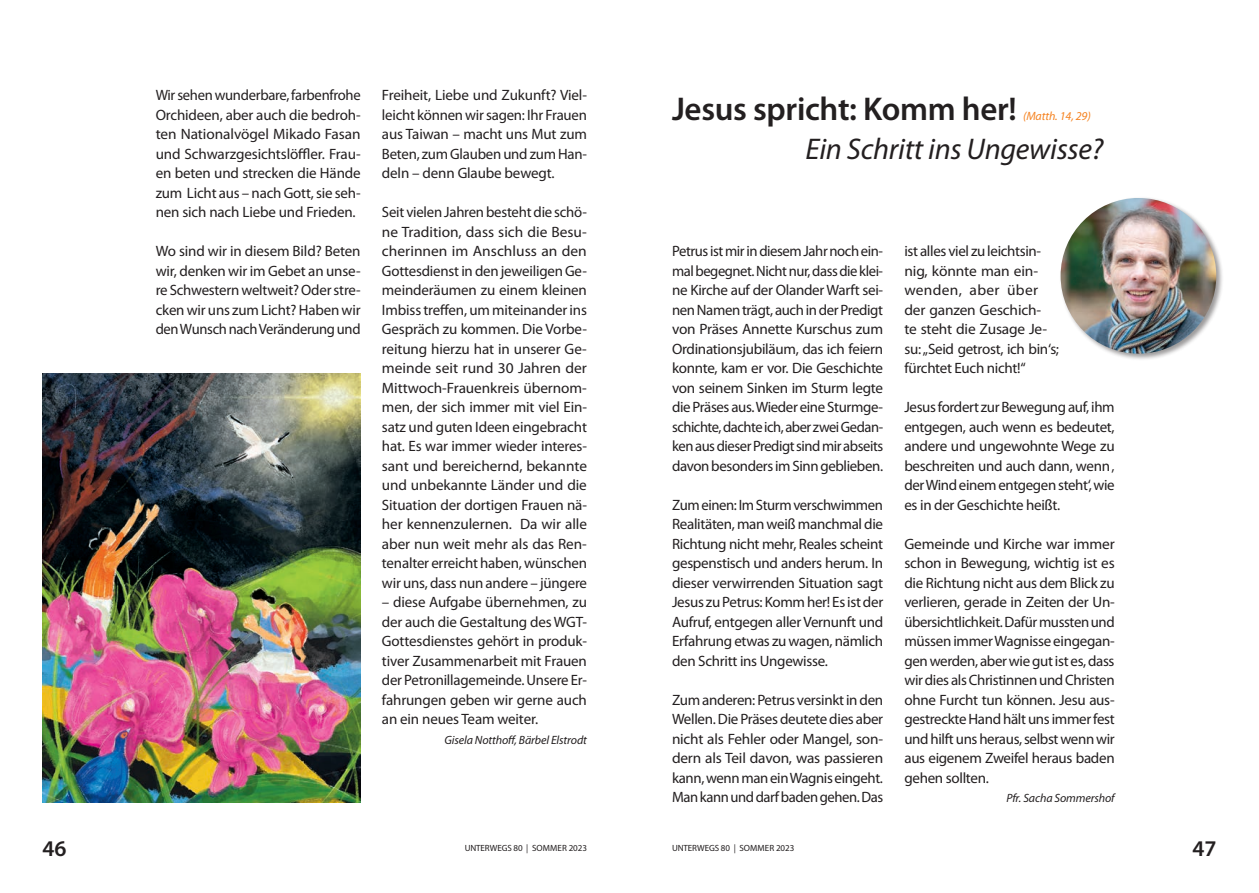
<style>
.page{position:relative;width:1259px;height:893px;background:#fff}
.page>*{position:absolute;margin:0;border:0;box-sizing:border-box;transform-origin:0 0}
.t1{font:600 33px "Myriad Pro";letter-spacing:-.01em;color:#231f20}
.t2{font:italic 30px "Myriad Pro";letter-spacing:-.01em;color:#231f20}
.t3{font:600 22.5px "Myriad Pro";color:#231f20}
.t4{font:15px/19.5px "Myriad Pro";letter-spacing:-.02em;color:#231f20;text-align:justify}
.t5{font:italic 12px "Myriad Pro";letter-spacing:-.01em;color:#231f20}
.t6{font:italic 12px "Myriad Pro";letter-spacing:-.01em;color:#f58220}
.t7{font:9px "Myriad Pro";letter-spacing:-.01em;color:#231f20}
</style>
<div class="page">
<img style="left:43px;top:373px;width:318px;height:429px">
<div style="left:1059px;top:196px;width:164px;height:165px;background:#231f20;opacity:.45"></div>
<img style="left:1060px;top:198px;width:156px;height:156px;border-radius:78px">
<p class="t4" style="left:156px;top:86px;width:206px">Wir sehen wunderbare, farbenfrohe Orchideen, aber auch die bedroh&shy;ten Nationalvögel Mikado Fasan und Schwarzgesichtslöffler. Frau&shy;en beten und strecken die Hände zum Licht aus – nach Gott, sie seh&shy;nen sich nach Liebe und Frieden.</p>
<p class="t4" style="left:156px;top:242px;width:206px">Wo sind wir in diesem Bild? Beten wir, denken wir im Gebet an unse&shy;re Schwestern weltweit? Oder stre&shy;cken wir uns zum Licht? Haben wir den Wunsch nach Veränderung und</p>
<p class="t4" style="left:382px;top:86px;width:206px">Freiheit, Liebe und Zukunft? Viel&shy;leicht können wir sagen: Ihr Frauen aus Taiwan – macht uns Mut zum Beten, zum Glauben und zum Han&shy;deln – denn Glaube bewegt.</p>
<p class="t4" style="left:382px;top:203px;width:207px">Seit vielen Jahren besteht die schö&shy;ne Tradition, dass sich die Besu&shy;cherinnen im Anschluss an den Gottesdienst in den jeweiligen Ge&shy;meinderäumen zu einem kleinen Imbiss treffen, um miteinander ins Gespräch zu kommen. Die Vorbe&shy;reitung hierzu hat in unserer Ge&shy;meinde seit rund 30 Jahren der Mittwoch-Frauenkreis übernom&shy;men, der sich immer mit viel Ein&shy;satz und guten Ideen eingebracht hat. Es war immer wieder interes&shy;sant und bereichernd, bekannte und unbekannte Länder und die Situation der dortigen Frauen nä&shy;her kennenzulernen. Da wir alle aber nun weit mehr als das Ren&shy;tenalter erreicht haben, wünschen wir uns, dass nun andere – jüngere</p>
<p class="t4" style="left:382px;top:593px;width:206px">– diese Aufgabe übernehmen, zu der auch die Gestaltung des WGT-Gottesdienstes gehört in produk&shy;tiver Zusammenarbeit mit Frauen der Petronillagemeinde. Unsere Er&shy;fahrungen geben wir gerne auch an ein neues Team weiter.</p>
<p class="t5" style="left:444px;top:733px;width:144px">Gisela Notthoff, Bärbel Elstrodt</p>
<h1 class="t1" style="left:672px;top:90px;width:346px">Jesus spricht: Komm her!</h1>
<p class="t6" style="left:1023px;top:109px;width:69px">(Matth. 14, 29)</p>
<h2 class="t2" style="left:805px;top:133px;width:299px">Ein Schritt ins Ungewisse?</h2>
<p class="t4" style="left:672px;top:242px;width:213px">Petrus ist mir in diesem Jahr noch ein&shy;mal begegnet. Nicht nur, dass die klei&shy;ne Kirche auf der Olander Warft sei&shy;nen Namen trägt, auch in der Predigt von Präses Annette Kurschus zum Ordinationsjubiläum, das ich feiern konnte, kam er vor. Die Geschichte von seinem Sinken im Sturm legte die Präses aus. Wieder eine Sturmge&shy;schichte, dachte ich, aber zwei Gedan&shy;ken aus dieser Predigt sind mir abseits davon besonders im Sinn geblieben.</p>
<p class="t4" style="left:672px;top:495px;width:213px">Zum einen: Im Sturm verschwimmen Realitäten, man weiß manchmal die Richtung nicht mehr, Reales scheint gespenstisch und anders herum. In dieser verwirrenden Situation sagt Jesus zu Petrus: Komm her! Es ist der Aufruf, entgegen aller Vernunft und Erfahrung etwas zu wagen, nämlich den Schritt ins Ungewisse.</p>
<p class="t4" style="left:672px;top:690px;width:213px">Zum anderen: Petrus versinkt in den Wellen. Die Präses deutete dies aber nicht als Fehler oder Mangel, son&shy;dern als Teil davon, was passieren kann, wenn man ein Wagnis eingeht.<br>Man kann und darf baden gehen. Das</p>
<p class="t4" style="left:904px;top:242px;width:156px;text-align:left">ist alles viel zu leichtsin&shy;nig, könnte man ein&shy;wenden, aber über der ganzen Geschich-<br>te steht die Zusage Je&shy;su: „Seid getrost, ich bin‘s; fürchtet Euch nicht!“</p>
<p class="t4" style="left:904px;top:398px;width:212px">Jesus fordert zur Bewegung auf, ihm entgegen, auch wenn es bedeutet, andere und ungewohnte Wege zu beschreiten und auch dann, wenn ‚ der Wind einem entgegen steht‘, wie es in der Geschichte heißt.</p>
<p class="t4" style="left:904px;top:534px;width:212px">Gemeinde und Kirche war immer schon in Bewegung, wichtig ist es die Richtung nicht aus dem Blick zu verlieren, gerade in Zeiten der Un&shy;übersichtlichkeit. Dafür mussten und müssen immer Wagnisse eingegan&shy;gen werden, aber wie gut ist es, dass wir dies als Christinnen und Christen ohne Furcht tun können. Jesu aus&shy;gestreckte Hand hält uns immer fest und hilft uns heraus, selbst wenn wir aus eigenem Zweifel heraus baden gehen sollten.</p>
<p class="t5" style="left:1006px;top:792px;width:110px">Pfr. Sacha Sommershof</p>
<h3 class="t3" style="left:43px;top:836px;width:25px">46</h3>
<p class="t7" style="left:465px;top:843px;width:124px">UNTERWEGS 80 | SOMMER 2023</p>
<p class="t7" style="left:672px;top:843px;width:124px">UNTERWEGS 80 | SOMMER 2023</p>
<h3 class="t3" style="left:1192px;top:836px;width:25px">47</h3>
</div>
